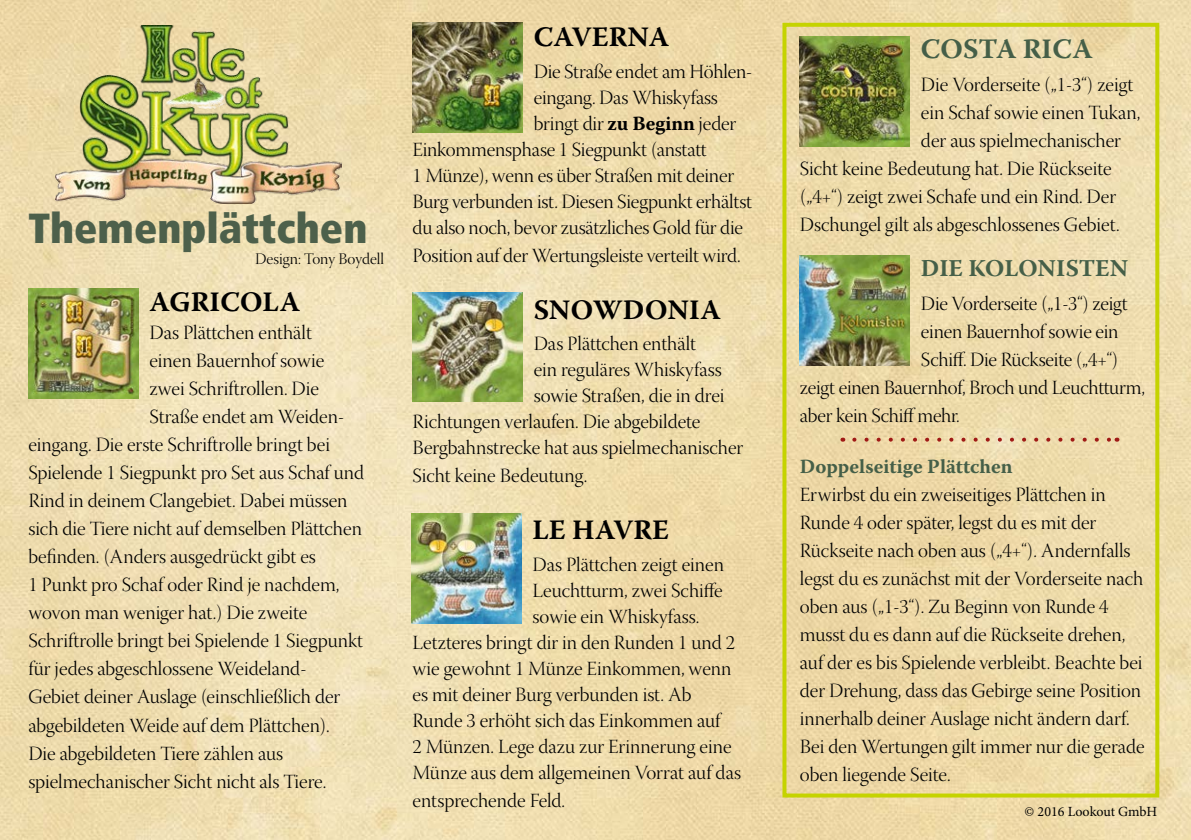
<style>
.page{position:relative;width:1191px;height:840px;background:#fff}
.page>*{position:absolute;margin:0;border:0;box-sizing:border-box;transform-origin:0 0}
.t1{font:900 condensed 42px "Frutiger";color:#4d604b}
.t2{font:700 28px "Warnock Pro";letter-spacing:.005em;color:#000}
.t3{font:700 28px "Warnock Pro";color:#455f48}
.t4{font:700 24px "Warnock Pro";color:#455f48}
.t5{font:20px/28px "Warnock Pro Light Disp";color:#000}
.t6{font:700 20px "Warnock Pro";color:#455f48}
.t7{font:16px "Warnock Pro Light Disp";color:#000}
.t8{font:14px "Minion Pro";letter-spacing:-.005em;color:#000}
.s1{font-family:"Warnock Pro";font-weight:700}
</style>
<div class="page">
<img style="left:0;top:0;width:1191px;height:839px">
<div style="left:782px;top:23px;width:377px;height:774px;border:4px solid #c5d300"></div>
<img style="left:28px;top:289px;width:110px;height:109px">
<img style="left:412px;top:292px;width:110px;height:109px">
<img style="left:800px;top:37px;width:109px;height:110px">
<img style="left:412px;top:23px;width:110px;height:109px">
<img style="left:411px;top:513px;width:110px;height:109px">
<img style="left:800px;top:255px;width:109px;height:110px">
<svg style="left:854px;top:437px;width:256px;height:4px"></svg>
<img style="left:56px;top:26px;width:285px;height:177px">
<h1 class="t1" style="left:28px;top:203px;width:340px">Themenplättchen</h1>
<p class="t7" style="left:255px;top:250px;width:130px">Design: Tony Boydell</p>
<h2 class="t2" style="left:149px;top:285px;width:152px">AGRICOLA</h2>
<p class="t5" style="left:149px;top:320px;width:164px">Das Plättchen enthält</p>
<p class="t5" style="left:149px;top:348px;width:176px">einen Bauernhof sowie</p>
<p class="t5" style="left:149px;top:376px;width:171px">zwei Schriftrollen. Die</p>
<p class="t5" style="left:149px;top:404px;width:196px">Straße endet am Weiden-</p>
<p class="t5" style="left:28px;top:432px;width:303px">eingang. Die erste Schriftrolle bringt bei</p>
<p class="t5" style="left:28px;top:460px;width:337px">Spielende 1 Siegpunkt pro Set aus Schaf und</p>
<p class="t5" style="left:28px;top:488px;width:321px">Rind in deinem Clangebiet. Dabei müssen</p>
<p class="t5" style="left:28px;top:516px;width:335px">sich die Tiere nicht auf demselben Plättchen</p>
<p class="t5" style="left:28px;top:544px;width:289px">befinden. (Anders ausgedrückt gibt es</p>
<p class="t5" style="left:28px;top:572px;width:313px">1 Punkt pro Schaf oder Rind je nachdem,</p>
<p class="t5" style="left:28px;top:600px;width:281px">wovon man weniger hat.) Die zweite</p>
<p class="t5" style="left:28px;top:628px;width:336px">Schriftrolle bringt bei Spielende 1 Siegpunkt</p>
<p class="t5" style="left:28px;top:656px;width:280px">für jedes abgeschlossene Weideland-</p>
<p class="t5" style="left:28px;top:684px;width:313px">Gebiet deiner Auslage (einschließlich der</p>
<p class="t5" style="left:28px;top:712px;width:303px">abgebildeten Weide auf dem Plättchen).</p>
<p class="t5" style="left:28px;top:740px;width:256px">Die abgebildeten Tiere zählen aus</p>
<p class="t5" style="left:28px;top:768px;width:299px">spielmechanischer Sicht nicht als Tiere.</p>
<h2 class="t2" style="left:533px;top:20px;width:137px">CAVERNA</h2>
<p class="t5" style="left:533px;top:59px;width:218px">Die Straße endet am Höhlen-</p>
<p class="t5" style="left:533px;top:85px;width:186px">eingang. Das Whiskyfass</p>
<p class="t5" style="left:533px;top:111px;width:204px">bringt dir <span class="s1">zu Beginn</span> jeder</p>
<p class="t5" style="left:412px;top:137px;width:296px">Einkommensphase 1 Siegpunkt (anstatt</p>
<p class="t5" style="left:412px;top:163px;width:323px">1 Münze), wenn es über Straßen mit deiner</p>
<p class="t5" style="left:412px;top:189px;width:341px">Burg verbunden ist. Diesen Siegpunkt erhältst</p>
<p class="t5" style="left:412px;top:215px;width:332px">du also noch, bevor zusätzliches Gold für die</p>
<p class="t5" style="left:412px;top:243px;width:330px">Position auf der Wertungsleiste verteilt wird.</p>
<h2 class="t2" style="left:533px;top:292px;width:189px">SNOWDONIA</h2>
<p class="t5" style="left:533px;top:331px;width:164px">Das Plättchen enthält</p>
<p class="t5" style="left:533px;top:357px;width:190px">ein reguläres Whiskyfass</p>
<p class="t5" style="left:533px;top:383px;width:192px">sowie Straßen, die in drei</p>
<p class="t5" style="left:412px;top:409px;width:289px">Richtungen verlaufen. Die abgebildete</p>
<p class="t5" style="left:412px;top:435px;width:332px">Bergbahnstrecke hat aus spielmechanischer</p>
<p class="t5" style="left:412px;top:463px;width:176px">Sicht keine Bedeutung.</p>
<h2 class="t2" style="left:532px;top:512px;width:138px">LE HAVRE</h2>
<p class="t5" style="left:532px;top:551px;width:193px">Das Plättchen zeigt einen</p>
<p class="t5" style="left:532px;top:577px;width:192px">Leuchtturm, zwei Schiffe</p>
<p class="t5" style="left:532px;top:603px;width:168px">sowie ein Whiskyfass.</p>
<p class="t5" style="left:412px;top:629px;width:324px">Letzteres bringt dir in den Runden 1 und 2</p>
<p class="t5" style="left:412px;top:655px;width:320px">wie gewohnt 1 Münze Einkommen, wenn</p>
<p class="t5" style="left:412px;top:681px;width:280px">es mit deiner Burg verbunden ist. Ab</p>
<p class="t5" style="left:412px;top:707px;width:309px">Runde 3 erhöht sich das Einkommen auf</p>
<p class="t5" style="left:412px;top:733px;width:320px">2 Münzen. Lege dazu zur Erinnerung eine</p>
<p class="t5" style="left:412px;top:759px;width:330px">Münze aus dem allgemeinen Vorrat auf das</p>
<p class="t5" style="left:412px;top:787px;width:154px">entsprechende Feld.</p>
<h2 class="t3" style="left:921px;top:31px;width:173px">COSTA RICA</h2>
<p class="t5" style="left:921px;top:73px;width:214px">Die Vorderseite („1-3“) zeigt</p>
<p class="t5" style="left:921px;top:101px;width:221px">ein Schaf sowie einen Tukan,</p>
<p class="t5" style="left:921px;top:129px;width:202px">der aus spielmechanischer</p>
<p class="t5" style="left:800px;top:157px;width:313px">Sicht keine Bedeutung hat. Die Rückseite</p>
<p class="t5" style="left:800px;top:185px;width:318px">(„4+“) zeigt zwei Schafe und ein Rind. Der</p>
<p class="t5" style="left:800px;top:213px;width:321px">Dschungel gilt als abgeschlossenes Gebiet.</p>
<p class="t4" style="left:921px;top:254px;width:209px">DIE KOLONISTEN</p>
<p class="t5" style="left:921px;top:291px;width:208px">Die Vorderseite („1-3“) zeigt</p>
<p class="t5" style="left:921px;top:319px;width:199px">einen Bauernhof sowie ein</p>
<p class="t5" style="left:921px;top:347px;width:199px">Schiff. Die Rückseite („4+“)</p>
<p class="t5" style="left:800px;top:375px;width:347px">zeigt einen Bauernhof, Broch und Leuchtturm,</p>
<p class="t5" style="left:800px;top:403px;width:161px">aber kein Schiff mehr.</p>
<p class="t6" style="left:800px;top:454px;width:214px">Doppelseitige Plättchen</p>
<p class="t5" style="left:800px;top:482px;width:346px">Erwirbst du ein zweiseitiges Plättchen in Runde 4 oder später, legst du es mit der Rückseite nach oben aus („4+“). Andernfalls legst du es zunächst mit der Vorderseite nach oben aus („1-3“). Zu Beginn von Runde 4 musst du es dann auf die Rückseite drehen, auf der es bis Spielende verbleibt. Beachte bei der Drehung, dass das Gebirge seine Position innerhalb deiner Auslage nicht ändern darf.<br>Bei den Wertungen gilt immer nur die gerade oben liegende Seite.</p>
<p class="t8" style="left:1024px;top:801px;width:134px">© 2016 Lookout GmbH</p>
</div>
